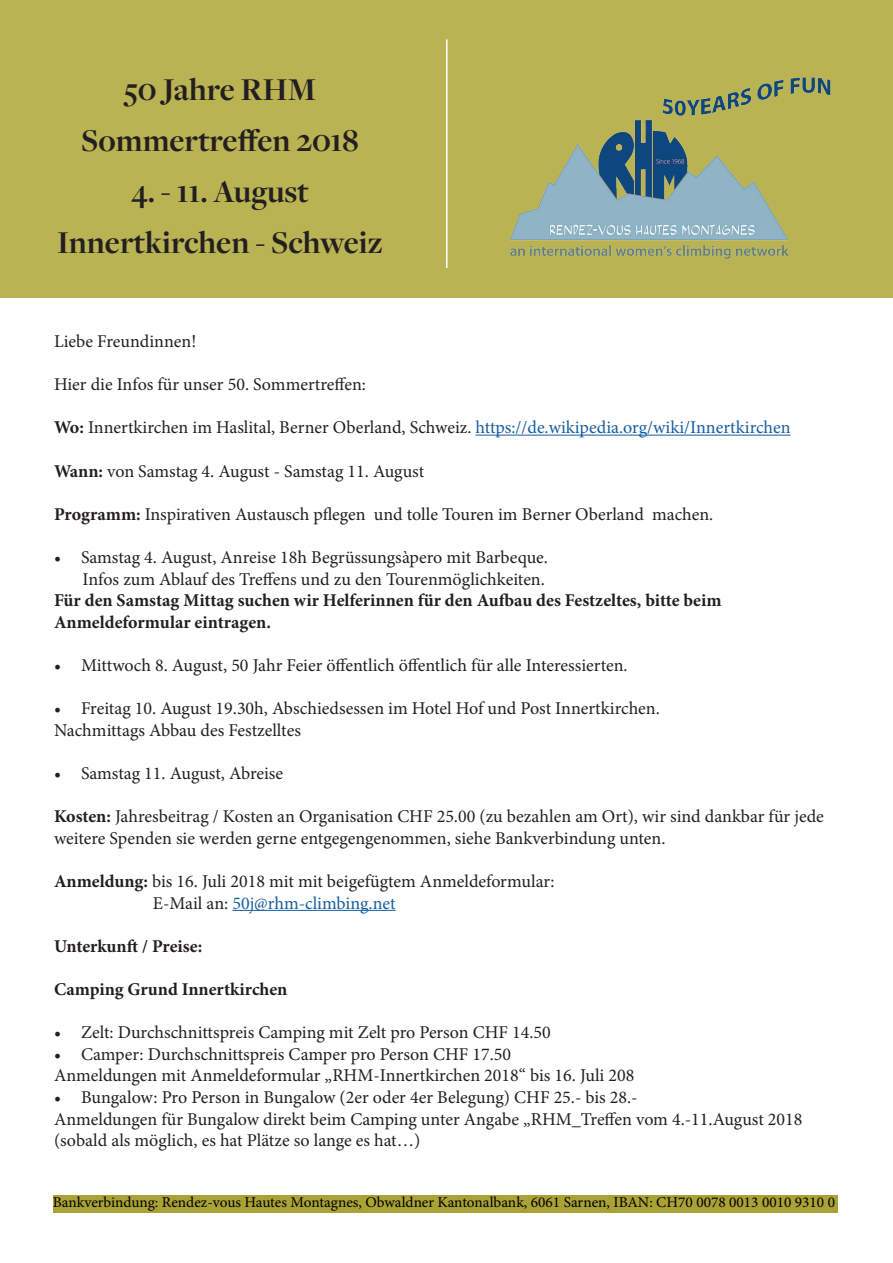
<style>
.page{position:relative;width:893px;height:1263px;background:#fff}
.page>*{position:absolute;margin:0;border:0;box-sizing:border-box;transform-origin:0 0}
.t1{font:700 33px/51px "Freight Disp Pro";color:#231f20;text-align:center}
.t2{font:18px/21.6px "Minion Pro";color:#231f20}
.t3{font:700 18px/21.6px "Minion Pro";color:#231f20}
.t4{font:15px "Minion Pro";color:#000}
.s1{font-weight:700}
.s2{color:#175d9e}
</style>
<div class="page">
<div style="left:53px;top:1196px;width:785px;height:17px;background:#aba235"></div>
<div style="left:0;top:0;width:892px;height:298px;background:#bab354"></div>
<img style="left:509px;top:77px;width:322px;height:182px">
<hr style="left:446px;top:39px;width:1px;height:229px;background:#fff">
<hr style="left:476px;top:435px;width:315px;height:1px;background:#175d9e">
<hr style="left:232px;top:910px;width:164px;height:1px;background:#175d9e">
<h1 class="t1" style="left:81px;top:63px;width:279px">50 Jahre RHM<br>Sommertreffen 2018</h1>
<h1 class="t1" style="left:57px;top:165px;width:327px">4. - 11. August<br>Innertkirchen - Schweiz</h1>
<p class="t2" style="left:54px;top:330px;width:144px">Liebe Freundinnen!</p>
<p class="t2" style="left:54px;top:374px;width:314px">Hier die Infos für unser 50. Sommertreffen:</p>
<p class="t2" style="left:54px;top:417px;width:738px"><span class="s1">Wo:</span> Innertkirchen im Haslital, Berner Oberland, Schweiz. <span class="s2">https://de.wikipedia.org/wiki/Innertkirchen</span></p>
<p class="t2" style="left:54px;top:460px;width:372px"><span class="s1">Wann:</span> von Samstag 4. August - Samstag 11. August</p>
<p class="t2" style="left:54px;top:503px;width:661px"><span class="s1">Programm:</span> Inspirativen Austausch pflegen und tolle Touren im Berner Oberland machen.</p>
<p class="t2" style="left:54px;top:546px;width:495px;text-align:right">• Samstag 4. August, Anreise 18h Begrüssungsàpero mit Barbeque.<br>Infos zum Ablauf des Treffens und zu den Tourenmöglichkeiten.</p>
<p class="t3" style="left:54px;top:589px;width:669px">Für den Samstag Mittag suchen wir Helferinnen für den Aufbau des Festzeltes, bitte beim<br>Anmeldeformular eintragen.</p>
<p class="t2" style="left:54px;top:654px;width:575px">• Mittwoch 8. August, 50 Jahr Feier öffentlich öffentlich für alle Interessierten.</p>
<p class="t2" style="left:54px;top:698px;width:607px">• Freitag 10. August 19.30h, Abschiedsessen im Hotel Hof und Post Innertkirchen.<br>Nachmittags Abbau des Festzelltes</p>
<p class="t2" style="left:54px;top:762px;width:231px">• Samstag 11. August, Abreise</p>
<p class="t2" style="left:54px;top:806px;width:771px"><span class="s1">Kosten:</span> Jahresbeitrag / Kosten an Organisation CHF 25.00 (zu bezahlen am Ort), wir sind dankbar für jede weitere Spenden sie werden gerne entgegengenommen, siehe Bankverbindung unten.</p>
<p class="t2" style="left:153px;top:870px;width:403px;text-indent:-99px"><span class="s1">Anmeldung:</span> bis 16. Juli 2018 mit mit beigefügtem Anmeldeformular:<br>E-Mail an: <span class="s2">50j@rhm-climbing.net</span></p>
<p class="t3" style="left:54px;top:935px;width:150px">Unterkunft / Preise:</p>
<p class="t3" style="left:54px;top:978px;width:235px">Camping Grund Innertkirchen</p>
<p class="t2" style="left:54px;top:1022px;width:498px">• Zelt: Durchschnittspreis Camping mit Zelt pro Person CHF 14.50</p>
<p class="t2" style="left:54px;top:1043px;width:582px">• Camper: Durchschnittspreis Camper pro Person CHF 17.50<br>Anmeldungen mit Anmeldeformular „RHM-Innertkirchen 2018“ bis 16. Juli 208</p>
<p class="t2" style="left:54px;top:1086px;width:750px">• Bungalow: Pro Person in Bungalow (2er oder 4er Belegung) CHF 25.- bis 28.-<br>Anmeldungen für Bungalow direkt beim Camping unter Angabe „RHM_Treffen vom 4.-11.August 2018 (sobald als möglich, es hat Plätze so lange es hat…)</p>
<p class="t4" style="left:53px;top:1192px;width:784px">Bankverbindung: Rendez-vous Hautes Montagnes, Obwaldner Kantonalbank, 6061 Sarnen, IBAN: CH70 0078 0013 0010 9310 0</p>
</div>
